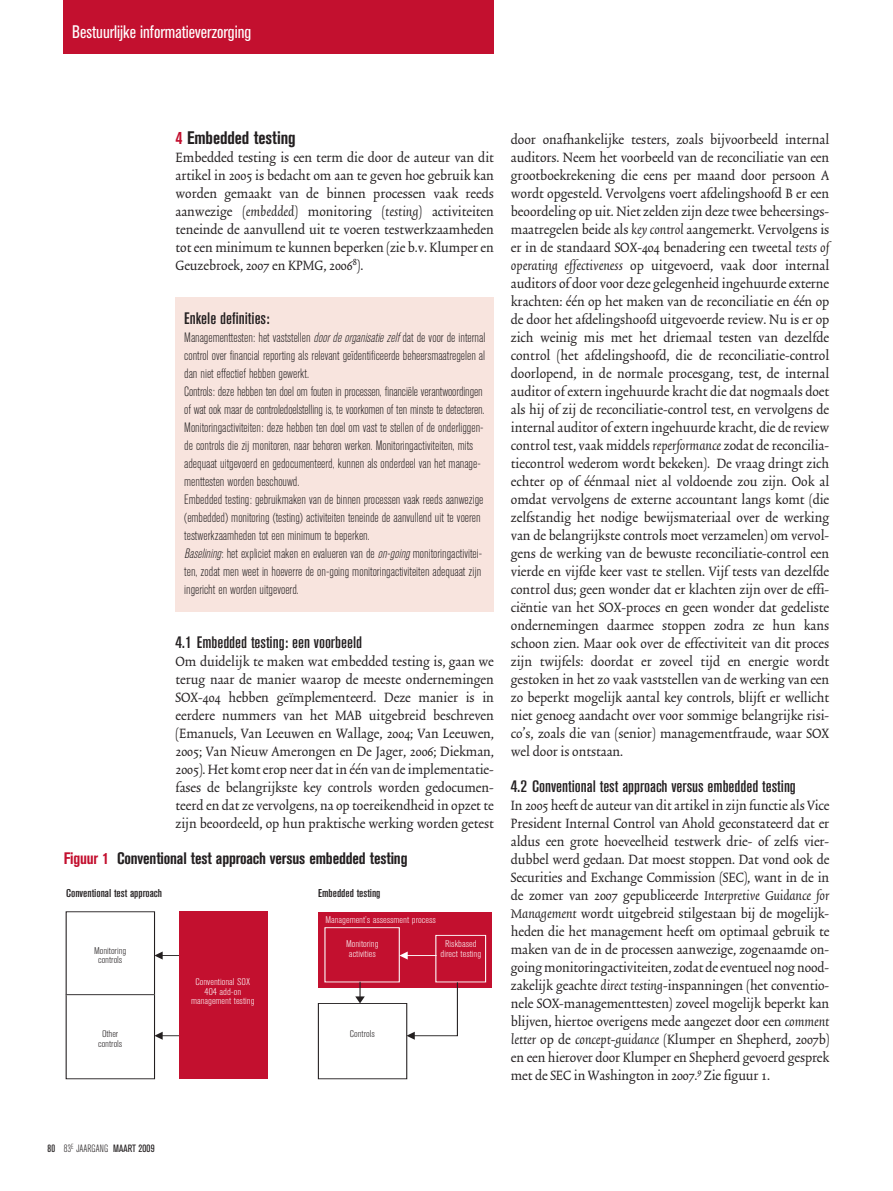
<style>
.page{position:relative;width:893px;height:1191px;background:#fff}
.page>*{position:absolute;margin:0;border:0;box-sizing:border-box;transform-origin:0 0}
.t1{font:condensed 18px "Akzidenz Grotesk BE";color:#fff}
.t2{font:700 condensed 18px "Akzidenz Grotesk BE";letter-spacing:-.005em;color:#231f20}
.t3{font:500 condensed 16.5px "Akzidenz Grotesk BE";color:#231f20;scale:1.15 1}
.t4{font:700 condensed 16.5px "Akzidenz Grotesk BE";letter-spacing:-.01em;color:#231f20}
.t5{font:15.9px/18px "Trinite No 2 Rom Con";color:#231f20;text-align:justify}
.t6{font:300 condensed 13.5px/18px "Akzidenz Grotesk BE";color:#231f20}
.t7{font:500 condensed 11.25px "Akzidenz Grotesk BE";color:#231f20;scale:1.19 1}
.t8{font:300 condensed 10.5px "Akzidenz Grotesk BE";color:#231f20}
.t9{font:500 condensed 10.5px "Akzidenz Grotesk BE";color:#231f20}
.t10{font:300 condensed 9.75px/9.8px "Akzidenz Grotesk BE";color:#fff;text-align:center;scale:1.19 1}
.t11{font:300 condensed 9.75px/9.8px "Akzidenz Grotesk BE";color:#231f20;text-align:center;scale:1.19 1}
.s1{color:#c3102f}
.s2{font-style:italic}
.s3{font-weight:400}
</style>
<div class="page">
<div style="left:64px;top:0;width:430px;height:53px;background:#c3102f"></div>
<div style="left:66px;top:911px;width:89px;height:168px;border:1px solid #231f20"></div>
<div style="left:179px;top:911px;width:88px;height:167px;background:#c3102f"></div>
<div style="left:318px;top:1003px;width:89px;height:76px;border:1px solid #231f20"></div>
<div style="left:318px;top:911px;width:174px;height:76px;background:#c3102f"></div>
<hr style="left:66px;top:994px;width:88px;height:1px;background:#231f20">
<svg style="left:154px;top:951px;width:25px;height:8px"></svg>
<svg style="left:154px;top:1031px;width:25px;height:8px"></svg>
<svg style="left:324px;top:927px;width:163px;height:112px"></svg>
<div style="left:176px;top:297px;width:318px;height:315px;background:#f8e4de"></div>
<p class="t1" style="left:72px;top:25px;width:180px">Bestuurlijke informatieverzorging</p>
<p class="t2" style="left:176px;top:131px;width:122px"><span class="s1">4</span> Embedded testing</p>
<p class="t5" style="left:176px;top:149px;width:320px">Embedded testing is een term die door de auteur van dit artikel in 2005 is bedacht om aan te geven hoe gebruik kan worden gemaakt van de binnen processen vaak reeds aanwezige (<span class="s2">embedded</span>) monitoring (<span class="s2">testing</span>) activiteiten teneinde de aanvullend uit te voeren testwerkzaamheden tot een minimum te kunnen beperken (zie b.v. Klumper en Geuzebroek, 2007 en KPMG, 2006<sup>8</sup>).</p>
<p class="t3" style="left:184px;top:312px;width:76px">Enkele definities:</p>
<p class="t6" style="left:184px;top:329px;width:303px">Managementtesten: het vaststellen <span class="s2">doordeorganisatiezelf</span> dat de voor de internal control over financial reporting als relevant geïdentificeerde beheersmaatregelen al dan niet effectief hebben gewerkt.<br>Controls: deze hebben ten doel om fouten in processen, financiële verantwoordingen of wat ook maar de controledoelstelling is, te voorkomen of ten minste te detecteren.<br>Monitoringactiviteiten: deze hebben ten doel om vast te stellen of de onderliggen&shy;de controls die zij monitoren, naar behoren werken. Monitoringactiviteiten, mits adequaat uitgevoerd en gedocumenteerd, kunnen als onderdeel van het manage&shy;menttesten worden beschouwd.<br>Embedded testing: gebruikmaken van de binnen processen vaak reeds aanwezige (embedded) monitoring (testing) activiteiten teneinde de aanvullend uit te voeren testwerkzaamheden tot een minimum te beperken.<br><span class="s2">Baselining</span>: het expliciet maken en evalueren van de <span class="s2">on-going</span>monitoringactivitei&shy;ten, zodat men weet in hoeverre de on-going monitoringactiviteiten adequaat zijn ingericht en worden uitgevoerd.</p>
<p class="t3" style="left:176px;top:636px;width:164px">4.1 Embedded testing: een voorbeeld</p>
<p class="t5" style="left:176px;top:653px;width:320px">Om duidelijk te maken wat embedded testing is, gaan we terug naar de manier waarop de meeste ondernemingen SOX-404 hebben geïmplementeerd. Deze manier is in eerdere nummers van het MAB uitgebreid beschreven (Emanuels, Van Leeuwen en Wallage, 2004; Van Leeuwen, 2005; Van Nieuw Amerongen en De Jager, 2006; Diekman, 2005). Het komt erop neer dat in één van de implementatie&shy;fases de belangrijkste key controls worden gedocumen&shy;teerd en dat ze vervolgens, na op toereikendheid in opzet te zijn beoordeeld, op hun praktische werking worden getest</p>
<p class="t4" style="left:64px;top:852px;width:345px"><span class="s1">Figuur 1</span> Conventional test approach versus embedded testing</p>
<p class="t7" style="left:66px;top:888px;width:82px">Conventional test approach</p>
<p class="t7" style="left:318px;top:888px;width:54px">Embedded testing</p>
<p class="t11" style="left:94px;top:946px;width:29px">Monitoring controls</p>
<p class="t10" style="left:191px;top:977px;width:55px">Conventional SOX<br>404 add-on management testing</p>
<p class="t10" style="left:325px;top:915px;width:94px">Management’s assessment process</p>
<p class="t10" style="left:346px;top:939px;width:29px;text-align:left">Monitoring activities</p>
<p class="t10" style="left:441px;top:939px;width:36px">Riskbased direct testing</p>
<p class="t11" style="left:98px;top:1029px;width:22px">Other controls</p>
<p class="t11" style="left:350px;top:1029px;width:22px">Controls</p>
<p class="t5" style="left:511px;top:131px;width:320px">door onafhankelijke testers, zoals bijvoorbeeld internal auditors. Neem het voorbeeld van de reconciliatie van een grootboekrekening die eens per maand door persoon A wordt opgesteld. Vervolgens voert afdelingshoofd B er een beoordeling op uit. Niet zelden zijn deze twee beheersings&shy;maatregelen beide als <span class="s2">key control</span> aangemerkt. Vervolgens is er in de standaard SOX-404 benadering een tweetal <span class="s2">tests of operating effectiveness</span> op uitgevoerd, vaak door internal auditors of door voor deze gelegenheid ingehuurde externe krachten: één op het maken van de reconciliatie en één op de door het afdelingshoofd uitgevoerde review. Nu is er op zich weinig mis met het driemaal testen van dezelfde control (het afdelingshoofd, die de reconciliatie-control doorlopend, in de normale procesgang, test, de internal auditor of extern ingehuurde kracht die dat nogmaals doet als hij of zij de reconciliatie-control test, en vervolgens de internal auditor of extern ingehuurde kracht, die de review control test, vaak middels <span class="s2">reperformance</span> zodat de reconcilia&shy;tiecontrol wederom wordt bekeken). De vraag dringt zich echter op of éénmaal niet al voldoende zou zijn. Ook al omdat vervolgens de externe accountant langs komt (die zelfstandig het nodige bewijsmateriaal over de werking van de belangrijkste controls moet verzamelen) om vervol&shy;gens de werking van de bewuste reconciliatie-control een vierde en vijfde keer vast te stellen. Vijf tests van dezelfde control dus; geen wonder dat er klachten zijn over de effi&shy;ciëntie van het SOX-proces en geen wonder dat gedeliste ondernemingen daarmee stoppen zodra ze hun kans schoon zien. Maar ook over de effectiviteit van dit proces zijn twijfels: doordat er zoveel tijd en energie wordt gestoken in het zo vaak vaststellen van de werking van een zo beperkt mogelijk aantal key controls, blijft er wellicht niet genoeg aandacht over voor sommige belangrijke risi&shy;co’s, zoals die van (senior) managementfraude, waar SOX wel door is ontstaan.</p>
<p class="t3" style="left:511px;top:780px;width:249px">4.2 Conventional test approach versus embedded testing</p>
<p class="t5" style="left:511px;top:797px;width:320px">In 2005 heeft de auteur van dit artikel in zijn functie als Vice President Internal Control van Ahold geconstateerd dat er aldus een grote hoeveelheid testwerk drie- of zelfs vier&shy;dubbel werd gedaan. Dat moest stoppen. Dat vond ook de Securities and Exchange Commission (SEC), want in de in de zomer van 2007 gepubliceerde <span class="s2">Interpretive Guidance for Management</span> wordt uitgebreid stilgestaan bij de mogelijk&shy;heden die het management heeft om optimaal gebruik te maken van de in de processen aanwezige, zogenaamde on&shy;going monitoringactiviteiten, zodat de eventueel nog nood&shy;zakelijk geachte <span class="s2">direct testing</span>-inspanningen (het conventio&shy;nele SOX-managementtesten) zoveel mogelijk beperkt kan blijven, hiertoe overigens mede aangezet door een <span class="s2">comment letter</span> op de <span class="s2">concept-guidance</span> (Klumper en Shepherd, 2007b) en een hierover door Klumper en Shepherd gevoerd gesprek met de SEC in Washington in 2007.<sup>9</sup> Zie figuur 1.</p>
<p class="t9" style="left:48px;top:1145px;width:9px">80</p>
<p class="t8" style="left:64px;top:1145px;width:92px">83<sup>E</sup> JAARGANG <span class="s3">MAART 2009</span></p>
</div>
